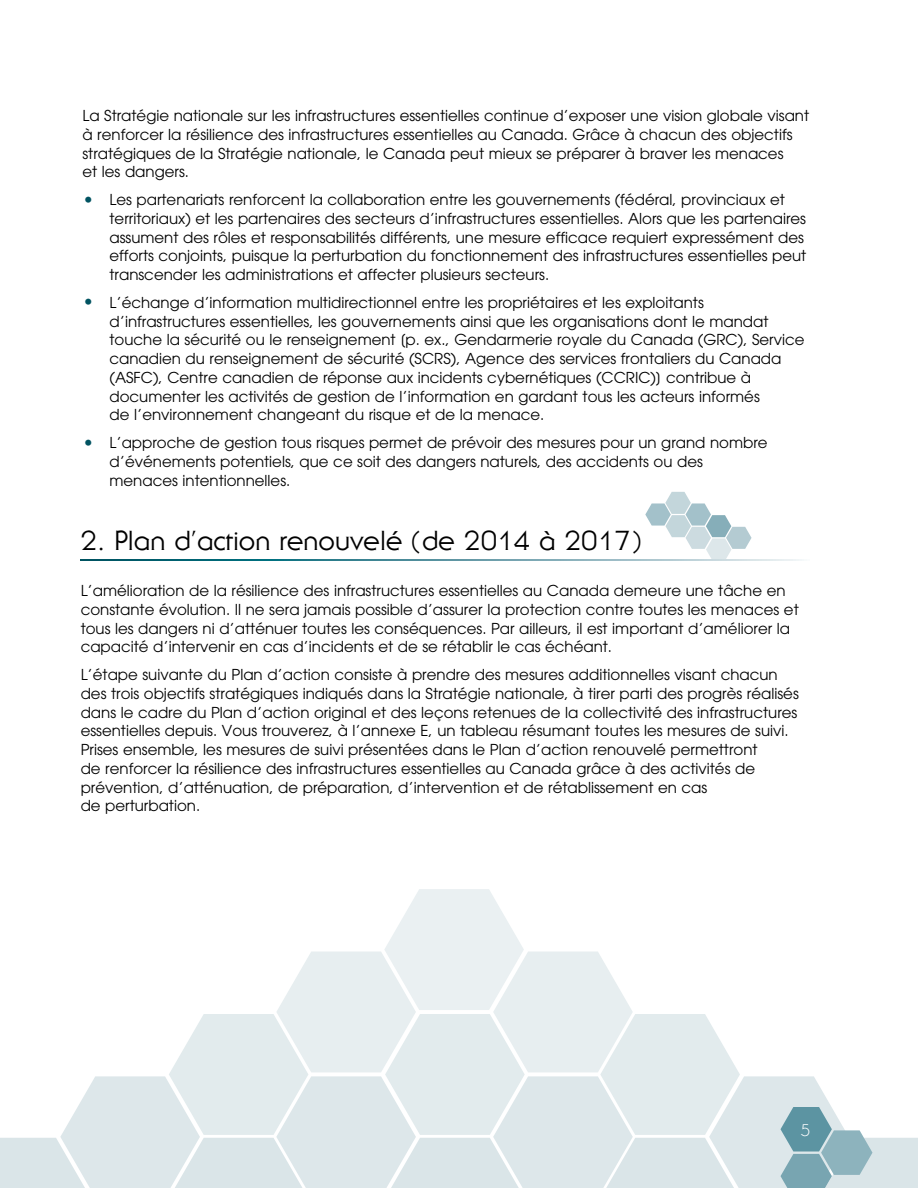
<style>
.page{position:relative;width:918px;height:1188px;background:#fff}
.page>*{position:absolute;margin:0;border:0;box-sizing:border-box;transform-origin:0 0}
.t1{font:27px "Serif Gothic";color:#000}
.t2{font:300 16.5px "Serif Gothic";color:#fff}
.t3{font:15px/18.8px "Avant Garde";color:#000}
.s1{font-size:19.5px;color:#005361}
</style>
<div class="page">
<svg style="left:0;top:889px;width:918px;height:299px"></svg>
<svg style="left:645px;top:492px;width:107px;height:67px"></svg>
<svg style="left:81px;top:559px;width:721px;height:2px"></svg>
<p class="t3" style="left:82px;top:106px;width:728px">La Stratégie nationale sur les infrastructures essentielles continue d’exposer une vision globale visant à renforcer la résilience des infrastructures essentielles au Canada. Grâce à chacun des objectifs stratégiques de la Stratégie nationale, le Canada peut mieux se préparer à braver les menaces<br>et les dangers.</p>
<p class="t3" style="left:110px;top:190px;width:698px;text-indent:-27px"><span class="s1">•</span> Les partenariats renforcent la collaboration entre les gouvernements (fédéral, provinciaux et territoriaux) et les partenaires des secteurs d’infrastructures essentielles. Alors que les partenaires assument des rôles et responsabilités différents, une mesure efficace requiert expressément des efforts conjoints, puisque la perturbation du fonctionnement des infrastructures essentielles peut transcender les administrations et affecter plusieurs secteurs.</p>
<p class="t3" style="left:110px;top:293px;width:697px;text-indent:-27px"><span class="s1">•</span> L’échange d’information multidirectionnel entre les propriétaires et les exploitants d’infrastructures essentielles, les gouvernements ainsi que les organisations dont le mandat touche la sécurité ou le renseignement [p. ex., Gendarmerie royale du Canada (GRC), Service canadien du renseignement de sécurité (SCRS), Agence des services frontaliers du Canada (ASFC), Centre canadien de réponse aux incidents cybernétiques (CCRIC)] contribue à documenter les activités de gestion de l’information en gardant tous les acteurs informés<br>de l’environnement changeant du risque et de la menace.</p>
<p class="t3" style="left:110px;top:433px;width:660px;text-indent:-27px"><span class="s1">•</span> L’approche de gestion tous risques permet de prévoir des mesures pour un grand nombre d’événements potentiels, que ce soit des dangers naturels, des accidents ou des menaces intentionnelles.</p>
<h1 class="t1" style="left:81px;top:524px;width:562px">2. Plan d’action renouvelé (de 2014 à 2017)</h1>
<p class="t3" style="left:81px;top:581px;width:720px">L’amélioration de la résilience des infrastructures essentielles au Canada demeure une tâche en constante évolution. Il ne sera jamais possible d’assurer la protection contre toutes les menaces et tous les dangers ni d’atténuer toutes les conséquences. Par ailleurs, il est important d’améliorer la capacité d’intervenir en cas d’incidents et de se rétablir le cas échéant.</p>
<p class="t3" style="left:81px;top:665px;width:720px">L’étape suivante du Plan d’action consiste à prendre des mesures additionnelles visant chacun des trois objectifs stratégiques indiqués dans la Stratégie nationale, à tirer parti des progrès réalisés dans le cadre du Plan d’action original et des leçons retenues de la collectivité des infrastructures essentielles depuis. Vous trouverez, à l’annexe E, un tableau résumant toutes les mesures de suivi.<br>Prises ensemble, les mesures de suivi présentées dans le Plan d’action renouvelé permettront<br>de renforcer la résilience des infrastructures essentielles au Canada grâce à des activités de prévention, d’atténuation, de préparation, d’intervention et de rétablissement en cas<br>de perturbation.</p>
<p class="t2" style="left:801px;top:1120px;width:11px">5</p>
</div>
